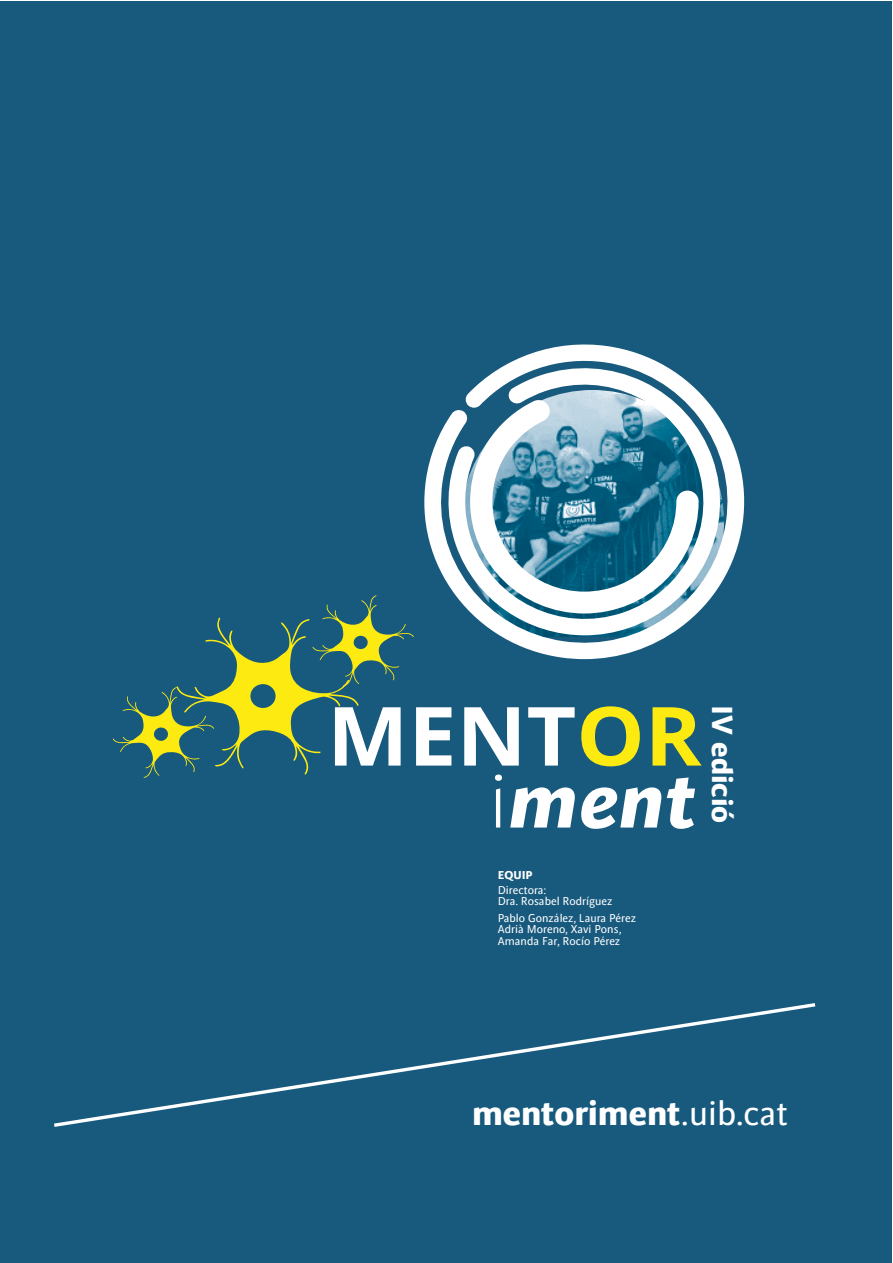
<style>
.page{position:relative;width:893px;height:1263px;background:#fff}
.page>*{position:absolute;margin:0;border:0;box-sizing:border-box;transform-origin:0 0}
.t1{font:700 36px "UI Bsans";color:#fff}
.t2{font:700 30.6px "UI Bsans";color:#fff}
.t3{font:12px/11.6px "UI Bsans";color:#fff}
.t4{font:700 12px "UI Bsans";color:#fff}
.s1{font-weight:400}
</style>
<div class="page">
<div style="left:1px;top:1px;width:891px;height:1261px;background:#185a7d"></div>
<svg style="left:113px;top:595px;width:338px;height:183px"></svg>
<svg style="left:464px;top:707px;width:55px;height:58px"></svg>
<svg style="left:528px;top:707px;width:47px;height:58px"></svg>
<svg style="left:581px;top:706px;width:59px;height:60px"></svg>
<svg style="left:653px;top:707px;width:48px;height:58px"></svg>
<svg style="left:495px;top:774px;width:7px;height:53px"></svg>
<svg style="left:510px;top:787px;width:65px;height:40px"></svg>
<svg style="left:581px;top:787px;width:80px;height:42px"></svg>
<svg style="left:667px;top:777px;width:28px;height:52px"></svg>
<svg style="left:54px;top:1003px;width:762px;height:124px"></svg>
<svg style="left:420px;top:344px;width:325px;height:315px"></svg>
<svg style="left:445px;top:364px;width:279px;height:271px;fill:#fff"></svg>
<svg style="left:470px;top:398px;width:229px;height:215px;background:#77a7ba"></svg>
<p class="t4" style="left:498px;top:868px;width:36px">EQUIP</p>
<p class="t3" style="left:498px;top:884px;width:116px">Directora:<br>Dra. Rosabel Rodríguez</p>
<p class="t3" style="left:498px;top:912px;width:140px">Pablo González, Laura Pérez<br>Adrià Moreno, Xavi Pons,<br>Amanda Far, Rocío Pérez</p>
<h2 class="t2" style="left:740px;top:705px;width:120px;rotate:90deg">IV edició</h2>
<h1 class="t1" style="left:472px;top:1092px;width:318px">mentoriment<span class="s1">.uib.cat</span></h1>
</div>
